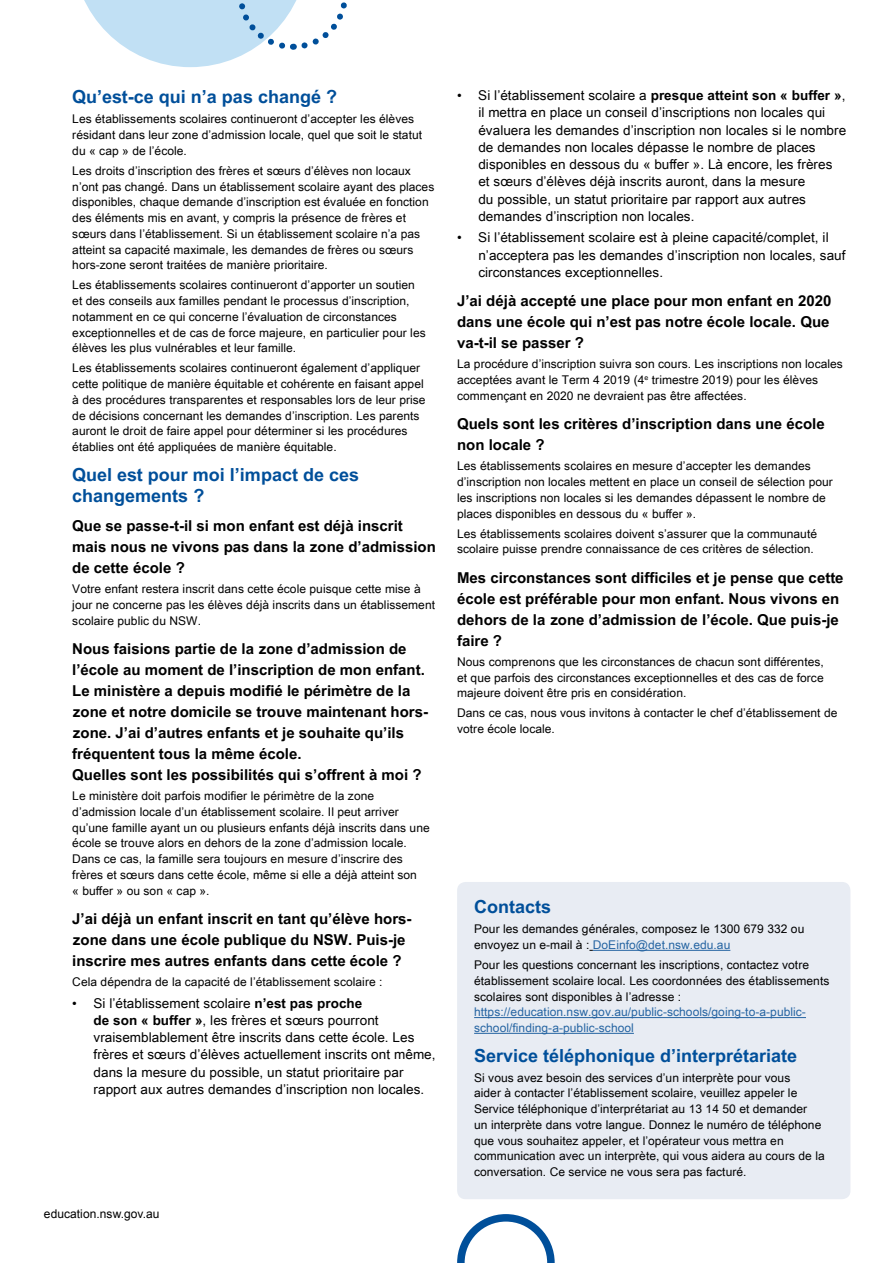
<style>
.page{position:relative;width:893px;height:1263px;background:#fff}
.page>*{position:absolute;margin:0;border:0;box-sizing:border-box;transform-origin:0 0}
.t1{font:700 18px/21px "Arial Unicode MS";color:#004f9a}
.t2{font:700 15px/21px "Arial Unicode MS";color:#000}
.t3{font:13.5px/17.2px "Arial Unicode MS";letter-spacing:.005em;color:#000}
.link{font:12px/15.8px "Arial Unicode MS";letter-spacing:.005em;color:#000}
.t4{font:12px "Arial";letter-spacing:.005em;color:#000}
.s1{font-weight:700}
.s2{color:#2564a2}
</style>
<div class="page">
<div style="left:457px;top:882px;width:393px;height:317px;background:#e8ecf3;border-radius:9px"></div>
<hr style="left:593px;top:950px;width:137px;height:1px;background:#2564a2">
<hr style="left:474px;top:1017px;width:332px;height:1px;background:#2564a2">
<hr style="left:474px;top:1033px;width:160px;height:1px;background:#2564a2">
<svg style="left:84px;top:0;width:263px;height:67px"></svg>
<svg style="left:457px;top:1214px;width:98px;height:49px"></svg>
<h3 class="t1" style="left:72px;top:87px;width:266px">Qu’est-ce qui n’a pas changé ?</h3>
<p class="link" style="left:72px;top:111px;width:351px">Les établissements scolaires continueront d’accepter les élèves résidant dans leur zone d’admission locale, quel que soit le statut du « cap » de l’école.</p>
<p class="link" style="left:72px;top:162px;width:364px">Les droits d’inscription des frères et sœurs d’élèves non locaux n’ont pas changé. Dans un établissement scolaire ayant des places disponibles, chaque demande d’inscription est évaluée en fonction des éléments mis en avant, y compris la présence de frères et sœurs dans l’établissement. Si un établissement scolaire n’a pas atteint sa capacité maximale, les demandes de frères ou sœurs hors-zone seront traitées de manière prioritaire.</p>
<p class="link" style="left:72px;top:277px;width:355px">Les établissements scolaires continueront d’apporter un soutien et des conseils aux familles pendant le processus d’inscription, notamment en ce qui concerne l’évaluation de circonstances exceptionnelles et de cas de force majeure, en particulier pour les élèves les plus vulnérables et leur famille.</p>
<p class="link" style="left:72px;top:360px;width:355px">Les établissements scolaires continueront également d’appliquer cette politique de manière équitable et cohérente en faisant appel à des procédures transparentes et responsables lors de leur prise de décisions concernant les demandes d’inscription. Les parents auront le droit de faire appel pour déterminer si les procédures établies ont été appliquées de manière équitable.</p>
<h3 class="t1" style="left:72px;top:464px;width:288px">Quel est pour moi l’impact de ces changements ?</h3>
<h4 class="t2" style="left:72px;top:516px;width:365px">Que se passe-t-il si mon enfant est déjà inscrit mais nous ne vivons pas dans la zone d’admission de cette école ?</h4>
<p class="link" style="left:72px;top:581px;width:364px">Votre enfant restera inscrit dans cette école puisque cette mise à jour ne concerne pas les élèves déjà inscrits dans un établissement scolaire public du NSW.</p>
<h4 class="t2" style="left:72px;top:639px;width:357px">Nous faisions partie de la zone d’admission de l’école au moment de l’inscription de mon enfant.<br>Le ministère a depuis modifié le périmètre de la zone et notre domicile se trouve maintenant hors&shy;zone. J’ai d’autres enfants et je souhaite qu’ils fréquentent tous la même école.<br>Quelles sont les possibilités qui s’offrent à moi ?</h4>
<p class="link" style="left:72px;top:788px;width:359px">Le ministère doit parfois modifier le périmètre de la zone d’admission locale d’un établissement scolaire. Il peut arriver qu’une famille ayant un ou plusieurs enfants déjà inscrits dans une école se trouve alors en dehors de la zone d’admission locale.<br>Dans ce cas, la famille sera toujours en mesure d’inscrire des frères et sœurs dans cette école, même si elle a déjà atteint son<br>« buffer » ou son « cap ».</p>
<h4 class="t2" style="left:72px;top:909px;width:341px">J’ai déjà un enfant inscrit en tant qu’élève hors&shy;zone dans une école publique du NSW. Puis-je inscrire mes autres enfants dans cette école ?</h4>
<p class="link" style="left:72px;top:974px;width:312px">Cela dépendra de la capacité de l’établissement scolaire :</p>
<p class="t3" style="left:94px;top:994px;width:344px;text-indent:-21px">• Si l’établissement scolaire <span class="s1">n’est pas proche<br>de son « buffer »</span>, les frères et sœurs pourront vraisemblablement être inscrits dans cette école. Les frères et sœurs d’élèves actuellement inscrits ont même, dans la mesure du possible, un statut prioritaire par rapport aux autres demandes d’inscription non locales.</p>
<p class="t4" style="left:44px;top:1205px;width:117px">education.nsw.gov.au</p>
<p class="t3" style="left:478px;top:86px;width:369px;text-indent:-21px">• Si l’établissement scolaire a <span class="s1">presque atteint son « buffer »</span>, il mettra en place un conseil d’inscriptions non locales qui évaluera les demandes d’inscription non locales si le nombre de demandes non locales dépasse le nombre de places disponibles en dessous du « buffer ». Là encore, les frères et sœurs d’élèves déjà inscrits auront, dans la mesure<br>du possible, un statut prioritaire par rapport aux autres demandes d’inscription non locales.</p>
<p class="t3" style="left:478px;top:229px;width:369px;text-indent:-21px">• Si l’établissement scolaire est à pleine capacité/complet, il n’acceptera pas les demandes d’inscription non locales, sauf circonstances exceptionnelles.</p>
<h4 class="t2" style="left:457px;top:291px;width:376px">J’ai déjà accepté une place pour mon enfant en 2020 dans une école qui n’est pas notre école locale. Que va-t-il se passer ?</h4>
<p class="link" style="left:457px;top:356px;width:387px">La procédure d’inscription suivra son cours. Les inscriptions non locales acceptées avant le Term 4 2019 (4<sup>e</sup> trimestre 2019) pour les élèves commençant en 2020 ne devraient pas être affectées.</p>
<h4 class="t2" style="left:457px;top:414px;width:369px">Quels sont les critères d’inscription dans une école non locale ?</h4>
<p class="link" style="left:457px;top:458px;width:377px">Les établissements scolaires en mesure d’accepter les demandes d’inscription non locales mettent en place un conseil de sélection pour les inscriptions non locales si les demandes dépassent le nombre de places disponibles en dessous du « buffer ».</p>
<p class="link" style="left:457px;top:525px;width:361px">Les établissements scolaires doivent s’assurer que la communauté scolaire puisse prendre connaissance de ces critères de sélection.</p>
<h4 class="t2" style="left:457px;top:567px;width:388px">Mes circonstances sont difficiles et je pense que cette école est préférable pour mon enfant. Nous vivons en dehors de la zone d’admission de l’école. Que puis-je faire ?</h4>
<p class="link" style="left:457px;top:653px;width:368px;text-align:justify">Nous comprenons que les circonstances de chacun sont différentes, et que parfois des circonstances exceptionnelles et des cas de force majeure doivent être pris en considération.</p>
<p class="link" style="left:457px;top:705px;width:382px">Dans ce cas, nous vous invitons à contacter le chef d’établissement de votre école locale.</p>
<h3 class="t1" style="left:474px;top:897px;width:79px">Contacts</h3>
<p class="link" style="left:474px;top:921px;width:332px">Pour les demandes générales, composez le 1300 679 332 ou envoyez un e-mail à : <span class="s2">DoEinfo@det.nsw.edu.au</span></p>
<p class="link" style="left:474px;top:957px;width:357px">Pour les questions concernant les inscriptions, contactez votre établissement scolaire local. Les coordonnées des établissements scolaires sont disponibles à l’adresse : <span class="s2">https://education.nsw.gov.au/public-schools/going-to-a-public&shy;school/finding-a-public-school</span></p>
<h3 class="t1" style="left:474px;top:1045px;width:325px">Service téléphonique d’interprétariate</h3>
<p class="link" style="left:474px;top:1069px;width:352px">Si vous avez besoin des services d’un interprète pour vous<br>aider à contacter l’établissement scolaire, veuillez appeler le Service téléphonique d’interprétariat au 13 14 50 et demander<br>un interprète dans votre langue. Donnez le numéro de téléphone que vous souhaitez appeler, et l’opérateur vous mettra en communication avec un interprète, qui vous aidera au cours de la conversation. Ce service ne vous sera pas facturé.</p>
</div>
